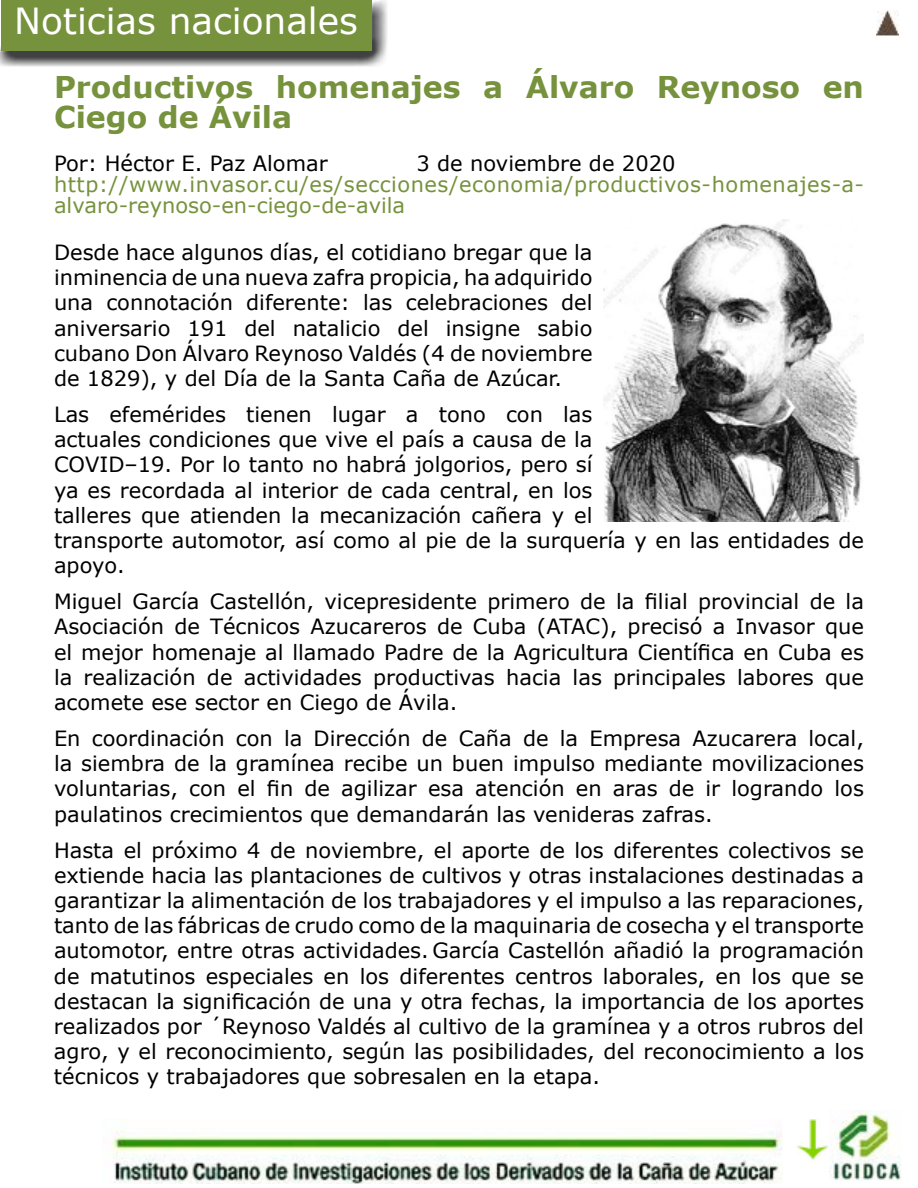
<style>
.page{position:relative;width:918px;height:1188px;background:#fff}
.page>*{position:absolute;margin:0;border:0;box-sizing:border-box;transform-origin:0 0}
.t1{font:36px "Verdana";color:#fff}
.t2{font:700 30px/30px "Verdana";color:#76923c}
.t3{font:21px/25.2px "Verdana";color:#000;text-align:justify}
.t4{font:21px/21px "Verdana";letter-spacing:.025em;color:#76923c}
</style>
<div class="page">
<img style="left:831px;top:1110px;width:70px;height:70px">
<img style="left:111px;top:1119px;width:672px;height:65px">
<div style="left:0;top:0;width:387px;height:67px;background:#000;opacity:.75"></div>
<div style="left:2px;top:0;width:370px;height:51px;background:#76923c"></div>
<img style="left:876px;top:10px;width:23px;height:26px">
<img style="left:603px;top:219px;width:261px;height:303px">
<img style="left:797px;top:1119px;width:30px;height:41px">
<h1 class="t1" style="left:14px;top:-4px;width:345px">Noticias nacionales</h1>
<h2 class="t2" style="left:54px;top:71px;width:812px">Productivos homenajes a Álvaro Reynoso en<br>Ciego de Ávila</h2>
<p class="t3" style="left:54px;top:150px;width:275px">Por: Héctor E. Paz Alomar</p>
<p class="t3" style="left:416px;top:150px;width:260px">3 de noviembre de 2020</p>
<p class="t4" style="left:54px;top:174px;width:812px">http://www.invasor.cu/es/secciones/economia/productivos-homenajes-a&shy;alvaro-reynoso-en-ciego-de-avila</p>
<p class="t3" style="left:54px;top:239px;width:540px">Desde hace algunos días, el cotidiano bregar que la inminencia de una nueva zafra propicia, ha adquirido una connotación diferente: las celebraciones del aniversario 191 del natalicio del insigne sabio cubano Don Álvaro Reynoso Valdés (4 de noviembre de 1829), y del Día de la Santa Caña de Azúcar.</p>
<p class="t3" style="left:54px;top:401px;width:812px;text-align:left">Las efemérides tienen lugar a tono con las<br>actuales condiciones que vive el país a causa de la<br>COVID–19. Por lo tanto no habrá jolgorios, pero sí<br>ya es recordada al interior de cada central, en los<br>talleres que atienden la mecanización cañera y el<br>transporte automotor, así como al pie de la surquería y en las entidades de apoyo.</p>
<p class="t3" style="left:54px;top:589px;width:812px">Miguel García Castellón, vicepresidente primero de la filial provincial de la Asociación de Técnicos Azucareros de Cuba (ATAC), precisó a Invasor que el mejor homenaje al llamado Padre de la Agricultura Científica en Cuba es la realización de actividades productivas hacia las principales labores que acomete ese sector en Ciego de Ávila.</p>
<p class="t3" style="left:54px;top:725px;width:812px">En coordinación con la Dirección de Caña de la Empresa Azucarera local, la siembra de la gramínea recibe un buen impulso mediante movilizaciones voluntarias, con el fin de agilizar esa atención en aras de ir logrando los paulatinos crecimientos que demandarán las venideras zafras.</p>
<p class="t3" style="left:54px;top:837px;width:812px">Hasta el próximo 4 de noviembre, el aporte de los diferentes colectivos se extiende hacia las plantaciones de cultivos y otras instalaciones destinadas a garantizar la alimentación de los trabajadores y el impulso a las reparaciones, tanto de las fábricas de crudo como de la maquinaria de cosecha y el transporte automotor, entre otras actividades. García Castellón añadió la programación de matutinos especiales en los diferentes centros laborales, en los que se destacan la significación de una y otra fechas, la importancia de los aportes realizados por ´Reynoso Valdés al cultivo de la gramínea y a otros rubros del agro, y el reconocimiento, según las posibilidades, del reconocimiento a los técnicos y trabajadores que sobresalen en la etapa.</p>
</div>
